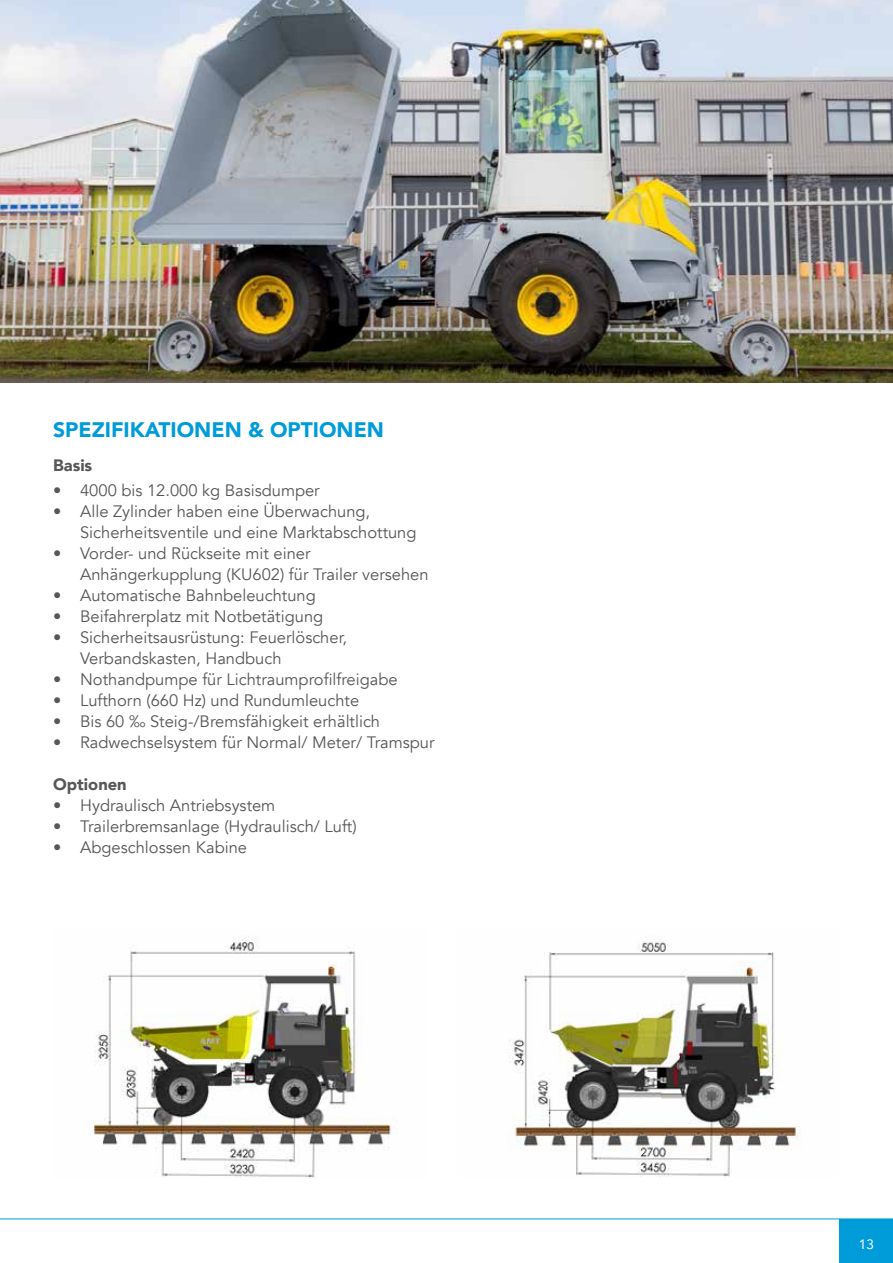
<style>
.page{position:relative;width:893px;height:1263px;background:#fff}
.page>*{position:absolute;margin:0;border:0;box-sizing:border-box;transform-origin:0 0}
.t1{font:900 21px "Avenir";color:#009bd9}
.t2{font:16.5px/21px "Avenir";color:#575756}
.t3{font:900 16.5px "Avenir";color:#575756}
.t4{font:13.5px "Avenir";color:#fff}
</style>
<div class="page">
<div style="left:840px;top:1219px;width:53px;height:44px;background:#009bd9"></div>
<img style="left:0;top:0;width:893px;height:383px">
<hr style="left:0;top:1218px;width:893px;height:1px;background:#009bd9">
<img style="left:90px;top:937px;width:307px;height:241px">
<img style="left:509px;top:941px;width:292px;height:236px">
<p class="t1" style="left:53px;top:412px;width:332px">SPEZIFIKATIONEN &amp; OPTIONEN</p>
<p class="t3" style="left:53px;top:451px;width:41px">Basis</p>
<p class="t2" style="left:53px;top:480px;width:268px">• 4000 bis 12.000 kg Basisdumper</p>
<p class="t2" style="left:80px;top:501px;width:338px;text-indent:-27px">• Alle Zylinder haben eine Überwachung,<br>Sicherheitsventile und eine Marktabschottung</p>
<p class="t2" style="left:80px;top:543px;width:350px;text-indent:-27px">• Vorder- und Rückseite mit einer<br>Anhängerkupplung (KU602) für Trailer versehen</p>
<p class="t2" style="left:53px;top:585px;width:264px">• Automatische Bahnbeleuchtung</p>
<p class="t2" style="left:53px;top:606px;width:272px">• Beifahrerplatz mit Notbetätigung</p>
<p class="t2" style="left:80px;top:627px;width:269px;text-indent:-27px">• Sicherheitsausrüstung: Feuerlöscher,<br>Verbandskasten, Handbuch</p>
<p class="t2" style="left:53px;top:669px;width:346px">• Nothandpumpe für Lichtraumprofilfreigabe</p>
<p class="t2" style="left:53px;top:690px;width:308px">• Lufthorn (660 Hz) und Rundumleuchte</p>
<p class="t2" style="left:53px;top:711px;width:328px">• Bis 60 ‰ Steig-/Bremsfähigkeit erhältlich</p>
<p class="t2" style="left:53px;top:732px;width:383px">• Radwechselsystem für Normal/ Meter/ Tramspur</p>
<p class="t3" style="left:53px;top:770px;width:75px">Optionen</p>
<p class="t2" style="left:53px;top:795px;width:224px">• Hydraulisch Antriebsystem</p>
<p class="t2" style="left:53px;top:816px;width:305px">• Trailerbremsanlage (Hydraulisch/ Luft)</p>
<p class="t2" style="left:53px;top:837px;width:195px">• Abgeschlossen Kabine</p>
<p class="t4" style="left:859px;top:1233px;width:17px">13</p>
</div>
